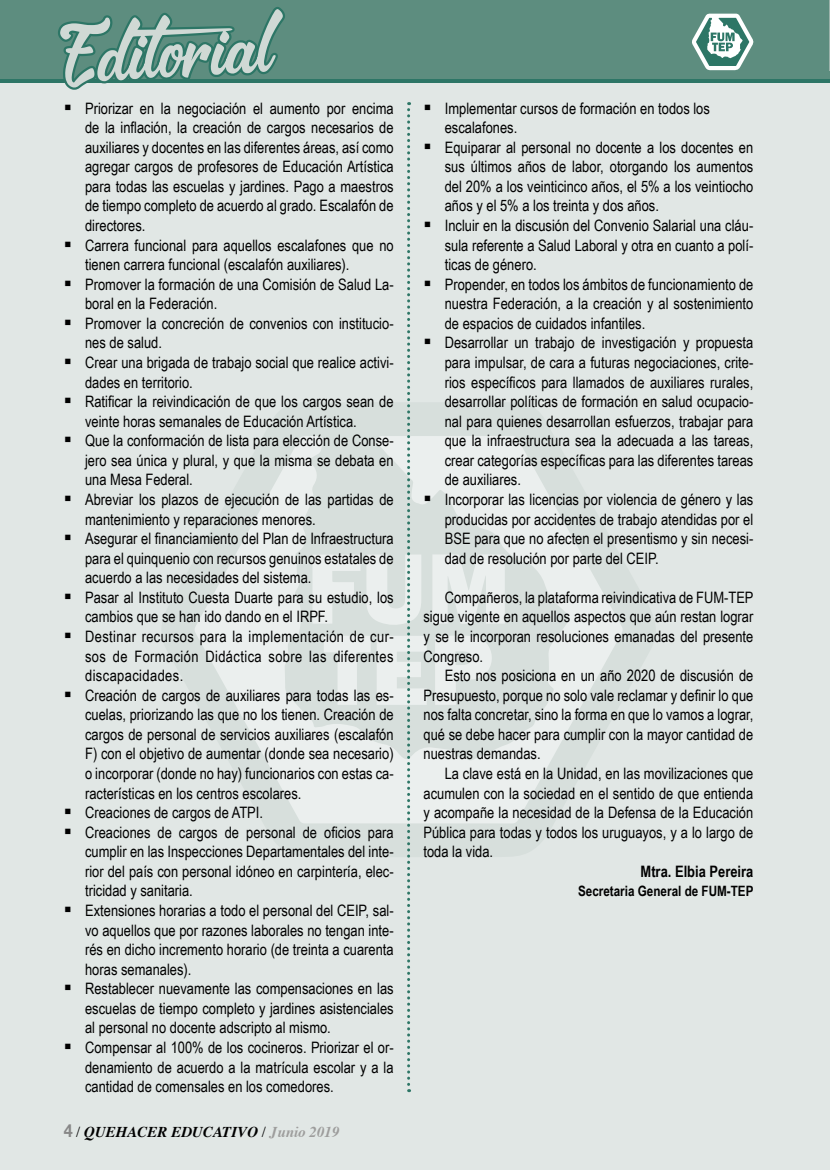
<style>
.page{position:relative;width:830px;height:1170px;background:#fff}
.page>*{position:absolute;margin:0;border:0;box-sizing:border-box;transform-origin:0 0}
.t1{font:15.75px/19.5px "Arial Narrow";color:#000;text-align:justify}
.t2{font:700 15.75px "Arial Narrow";color:#000}
.t3{font:italic 700 15px "Times";color:#000}
.t4{font:700 14.25px "Arial Narrow";color:#000}
.s1{font-family:"Helvetica Neue";font-style:normal;font-size:18px;color:#878787}
.s2{font-weight:400;font-style:normal}
.s3{color:#9d9d9c}
</style>
<div class="page">
<div style="left:0;top:0;width:829px;height:1169px;background:#e1e7e5"></div>
<div style="left:0;top:33px;width:829px;height:50px;background:#2d7666"></div>
<div style="left:0;top:0;width:829px;height:79px;background:#5d8d7f"></div>
<svg style="left:692px;top:13px;width:62px;height:58px"></svg>
<svg style="left:58px;top:7px;width:227px;height:83px"></svg>
<svg style="left:407px;top:102px;width:4px;height:989px"></svg>
<p class="t1" style="left:85px;top:98px;width:310px;text-indent:-21px">▪ Priorizar en la negociación el aumento por encima de la inflación, la creación de cargos necesarios de auxiliares y docentes en las diferentes áreas, así como agregar cargos de profesores de Educación Artística para todas las escuelas y jardines. Pago a maestros de tiempo completo de acuerdo al grado. Escalafón de directores.</p>
<p class="t1" style="left:85px;top:235px;width:310px;text-indent:-21px">▪ Carrera funcional para aquellos escalafones que no tienen carrera funcional (escalafón auxiliares).</p>
<p class="t1" style="left:85px;top:274px;width:310px;text-indent:-21px">▪ Promover la formación de una Comisión de Salud La&shy;boral en la Federación.</p>
<p class="t1" style="left:85px;top:313px;width:310px;text-indent:-21px">▪ Promover la concreción de convenios con institucio&shy;nes de salud.</p>
<p class="t1" style="left:85px;top:352px;width:310px;text-indent:-21px">▪ Crear una brigada de trabajo social que realice activi&shy;dades en territorio.</p>
<p class="t1" style="left:85px;top:391px;width:310px;text-indent:-21px">▪ Ratificar la reivindicación de que los cargos sean de veinte horas semanales de Educación Artística.</p>
<p class="t1" style="left:85px;top:430px;width:310px;text-indent:-21px">▪ Que la conformación de lista para elección de Conse&shy;jero sea única y plural, y que la misma se debata en una Mesa Federal.</p>
<p class="t1" style="left:85px;top:489px;width:310px;text-indent:-21px">▪ Abreviar los plazos de ejecución de las partidas de mantenimiento y reparaciones menores.</p>
<p class="t1" style="left:85px;top:528px;width:310px;text-indent:-21px">▪ Asegurar el financiamiento del Plan de Infraestructura para el quinquenio con recursos genuinos estatales de acuerdo a las necesidades del sistema.</p>
<p class="t1" style="left:85px;top:587px;width:310px;text-indent:-21px">▪ Pasar al Instituto Cuesta Duarte para su estudio, los cambios que se han ido dando en el IRPF.</p>
<p class="t1" style="left:85px;top:626px;width:310px;text-indent:-21px">▪ Destinar recursos para la implementación de cur&shy;sos de Formación Didáctica sobre las diferentes discapacidades.</p>
<p class="t1" style="left:85px;top:684px;width:310px;text-indent:-21px">▪ Creación de cargos de auxiliares para todas las es&shy;cuelas, priorizando las que no los tienen. Creación de cargos de personal de servicios auxiliares (escalafón F) con el objetivo de aumentar (donde sea necesario) o incorporar (donde no hay) funcionarios con estas ca&shy;racterísticas en los centros escolares.</p>
<p class="t1" style="left:64px;top:802px;width:201px">▪ Creaciones de cargos de ATPI.</p>
<p class="t1" style="left:85px;top:821px;width:310px;text-indent:-21px">▪ Creaciones de cargos de personal de oficios para cumplir en las Inspecciones Departamentales del inte&shy;rior del país con personal idóneo en carpintería, elec&shy;tricidad y sanitaria.</p>
<p class="t1" style="left:85px;top:900px;width:310px;text-indent:-21px">▪ Extensiones horarias a todo el personal del CEIP, sal&shy;vo aquellos que por razones laborales no tengan inte&shy;rés en dicho incremento horario (de treinta a cuarenta horas semanales).</p>
<p class="t1" style="left:85px;top:978px;width:310px;text-indent:-21px">▪ Restablecer nuevamente las compensaciones en las escuelas de tiempo completo y jardines asistenciales al personal no docente adscripto al mismo.</p>
<p class="t1" style="left:85px;top:1036px;width:310px;text-indent:-21px">▪ Compensar al 100% de los cocineros. Priorizar el or&shy;denamiento de acuerdo a la matrícula escolar y a la cantidad de comensales en los comedores.</p>
<p class="t3" style="left:64px;top:1117px;width:277px"><span class="s1">4</span> <span class="s2">/</span> QUEHACER EDUCATIVO <span class="s2">/</span> <span class="s3">Junio 2019</span></p>
<p class="t1" style="left:444px;top:98px;width:266px;text-indent:-21px">▪ Implementar cursos de formación en todos los escalafones.</p>
<p class="t1" style="left:444px;top:137px;width:310px;text-indent:-21px">▪ Equiparar al personal no docente a los docentes en sus últimos años de labor, otorgando los aumentos del 20% a los veinticinco años, el 5% a los veintiocho años y el 5% a los treinta y dos años.</p>
<p class="t1" style="left:444px;top:215px;width:310px;text-indent:-21px">▪ Incluir en la discusión del Convenio Salarial una cláu&shy;sula referente a Salud Laboral y otra en cuanto a polí&shy;ticas de género.</p>
<p class="t1" style="left:444px;top:274px;width:310px;text-indent:-21px">▪ Propender, en todos los ámbitos de funcionamiento de nuestra Federación, a la creación y al sostenimiento de espacios de cuidados infantiles.</p>
<p class="t1" style="left:444px;top:332px;width:310px;text-indent:-21px">▪ Desarrollar un trabajo de investigación y propuesta para impulsar, de cara a futuras negociaciones, crite&shy;rios específicos para llamados de auxiliares rurales, desarrollar políticas de formación en salud ocupacio&shy;nal para quienes desarrollan esfuerzos, trabajar para que la infraestructura sea la adecuada a las tareas, crear categorías específicas para las diferentes tareas de auxiliares.</p>
<p class="t1" style="left:444px;top:489px;width:310px;text-indent:-21px">▪ Incorporar las licencias por violencia de género y las producidas por accidentes de trabajo atendidas por el BSE para que no afecten el presentismo y sin necesi&shy;dad de resolución por parte del CEIP.</p>
<p class="t1" style="left:423px;top:587px;width:331px;text-indent:21px">Compañeros, la plataforma reivindicativa de FUM-TEP sigue vigente en aquellos aspectos que aún restan lograr y se le incorporan resoluciones emanadas del presente Congreso.</p>
<p class="t1" style="left:423px;top:665px;width:331px;text-indent:21px">Esto nos posiciona en un año 2020 de discusión de Presupuesto, porque no solo vale reclamar y definir lo que nos falta concretar, sino la forma en que lo vamos a lograr, qué se debe hacer para cumplir con la mayor cantidad de nuestras demandas.</p>
<p class="t1" style="left:423px;top:763px;width:331px;text-indent:21px">La clave está en la Unidad, en las movilizaciones que acumulen con la sociedad en el sentido de que entienda y acompañe la necesidad de la Defensa de la Educación Pública para todas y todos los uruguayos, y a lo largo de toda la vida.</p>
<p class="t2" style="left:640px;top:859px;width:114px">Mtra. Elbia Pereira</p>
<p class="t4" style="left:577px;top:880px;width:177px">Secretaria General de FUM-TEP</p>
</div>
